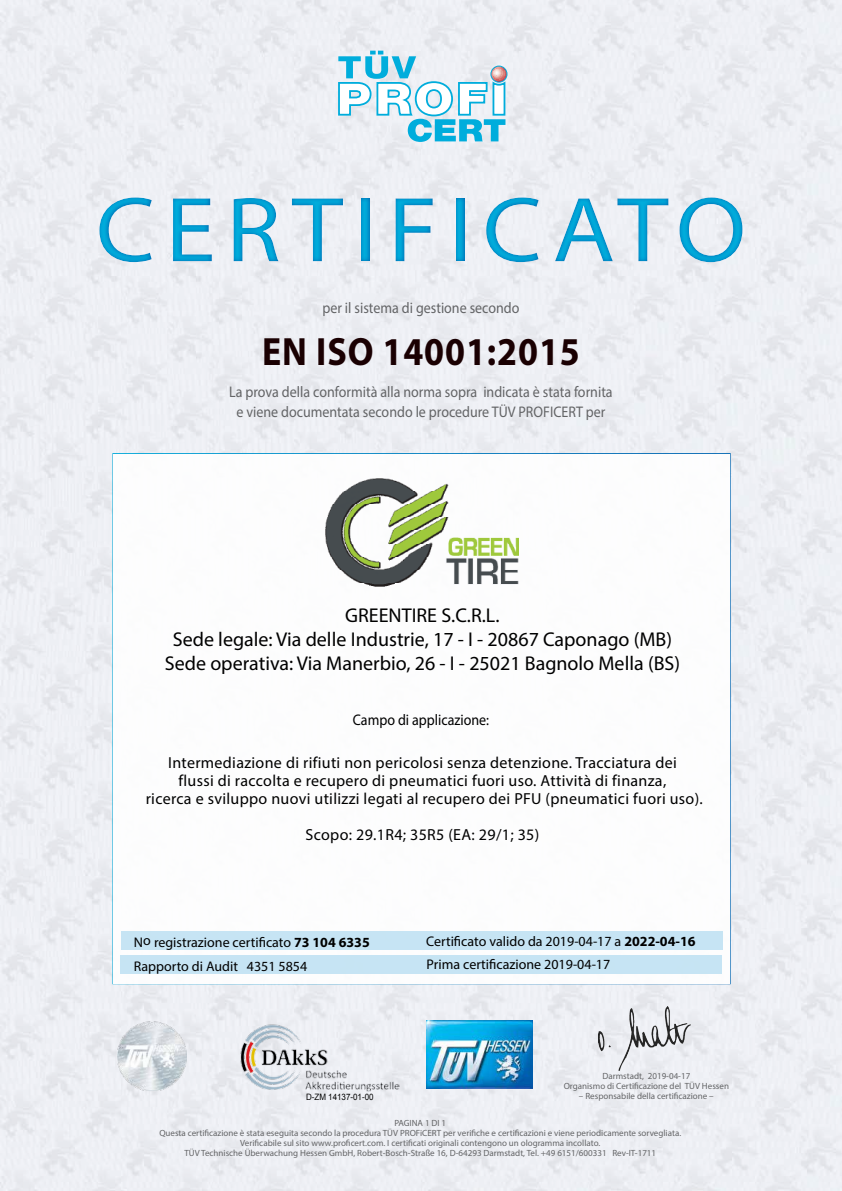
<style>
.page{position:relative;width:842px;height:1191px;background:#fff}
.page>*{position:absolute;margin:0;border:0;box-sizing:border-box;transform-origin:0 0}
.t1{font:93px "Myriad Pro";letter-spacing:.1em;color:#00addc;scale:1.1 1}
.t2{font:700 39.6px "Myriad Pro";letter-spacing:.025em;color:#1a0002;scale:.91 1}
.t3{font:20px/24px "Myriad Pro";color:#000;text-align:center}
.t4{font:16px/18px "Myriad Pro";letter-spacing:.02em;color:#000;text-align:center}
.t5{font:15.4px/20px "Myriad Pro";color:#636466;text-align:center;scale:.91 1}
.t6{font:15.4px "Myriad Pro";color:#000;scale:.91 1}
.t7{font:14px/23.9px "Myriad Pro";color:#000}
.t8{font:9px/10px "Myriad Pro";color:#636466;text-align:center}
.t9{font:8.8px "Arial";color:#000;scale:.91 1}
.s1{font-weight:700}
</style>
<div class="page">
<img style="left:0;top:0;width:842px;height:1191px">
<img style="left:598px;top:1006px;width:92px;height:64px">
<svg style="left:338px;top:51px;width:169px;height:91px"></svg>
<img style="left:241px;top:1024px;width:158px;height:67px">
<img style="left:427px;top:1020px;width:106px;height:69px">
<div style="left:112px;top:453px;width:619px;height:531px;background:#fff;border:2px solid #fff"></div>
<div style="left:120px;top:955px;width:602px;height:19px;background:#c0e2f3"></div>
<div style="left:121px;top:931px;width:601px;height:19px;background:#c0e2f3"></div>
<div style="left:0;top:172px;width:842px;height:114px;background:#006bb6;opacity:.75"></div>
<img style="left:117px;top:1021px;width:70px;height:69px">
<img style="left:326px;top:478px;width:193px;height:108px">
<h1 class="t1" style="left:96px;top:173px;width:593px">CERTIFICATO</h1>
<h3 class="t5" style="left:322px;top:298px;width:218px">per il sistema di gestione secondo</h3>
<h2 class="t2" style="left:262px;top:326px;width:351px">EN ISO 14001:2015</h2>
<h3 class="t5" style="left:229px;top:381px;width:423px">La prova della conformità alla norma sopra indicata è stata fornita e viene documentata secondo le procedure TÜV PROFICERT per</h3>
<h3 class="t3" style="left:165px;top:603px;width:517px">GREENTIRE S.C.R.L.<br>Sede legale: Via delle Industrie, 17 - I - 20867 Caponago (MB)<br>Sede operativa: Via Manerbio, 26 - I - 25021 Bagnolo Mella (BS)</h3>
<h3 class="t6" style="left:353px;top:710px;width:151px">Campo di applicazione:</h3>
<p class="t4" style="left:146px;top:754px;width:559px">Intermediazione di rifiuti non pericolosi senza detenzione. Tracciatura dei<br>flussi di raccolta e recupero di pneumatici fuori uso. Attività di finanza,<br>ricerca e sviluppo nuovi utilizzi legati al recupero dei PFU (pneumatici fuori uso).</p>
<h3 class="t4" style="left:305px;top:826px;width:235px">Scopo: 29.1R4; 35R5 (EA: 29/1; 35)</h3>
<h3 class="t7" style="left:134px;top:930px;width:238px">No registrazione certificato <span class="s1">73 104 6335<br></span>Rapporto di Audit 4351 5854</h3>
<p class="t9" style="left:306px;top:1090px;width:76px">D-ZM 14137-01-00</p>
<h3 class="t7" style="left:426px;top:929px;width:271px">Certificato valido da 2019-04-17 a <span class="s1">2022-04-16</span></h3>
<h3 class="t7" style="left:427px;top:952px;width:185px">Prima certificazione 2019-04-17</h3>
<p class="t8" style="left:564px;top:1071px;width:167px">Darmstadt, 2019-04-17<br>Organismo di Certificazione del TÜV Hessen</p>
<p class="t8" style="left:579px;top:1091px;width:136px">– Responsabile della certificazione –</p>
<p class="t8" style="left:159px;top:1118px;width:523px">PAGINA 1 DI 1<br>Questa certificazione è stata eseguita secondo la procedura TÜV PROFiCERT per verifiche e certificazioni e viene periodicamente sorvegliata.<br>Verificabile sul sito www.proficert.com. I certificati originali contengono un ologramma incollato.<br>TÜV Technische Überwachung Hessen GmbH, Robert-Bosch-Straße 16, D-64293 Darmstadt, Tel. +49 6151/600331 Rev-IT-1711</p>
</div>
